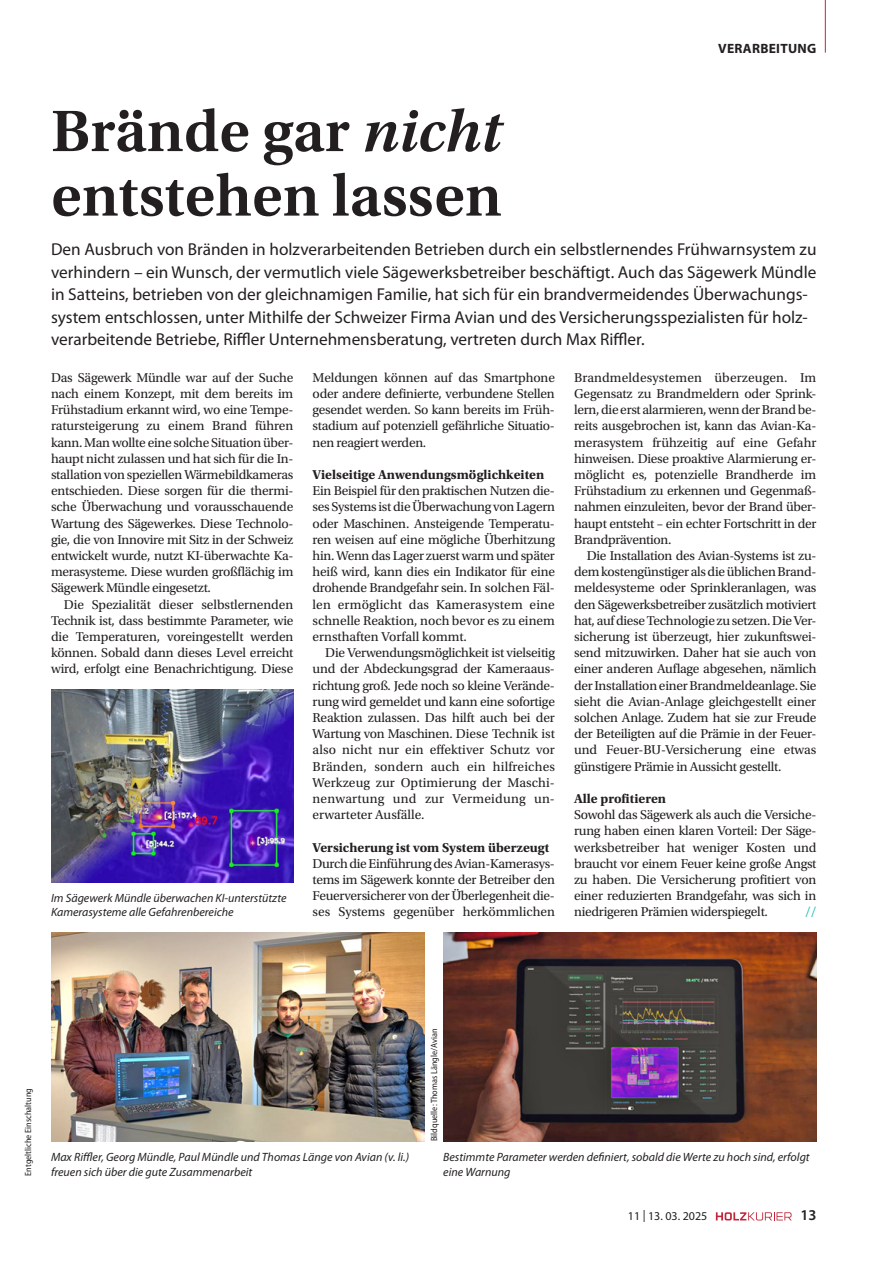
<style>
.page{position:relative;width:893px;height:1263px;background:#fff}
.page>*{position:absolute;margin:0;border:0;box-sizing:border-box;transform-origin:0 0}
.t1{font:600 61.5px/64.5px "Utopia Std";color:#231f20}
.t2{font:17.25px/22.5px "Myriad Pro";color:#231f20}
.t3{font:600 15px "Myriad Pro";color:#231f20}
.t4{font:13.5px/16.2px "Utopia Std";letter-spacing:-.02em;color:#231f20;text-align:justify}
.t5{font:700 13.5px "Utopia Std";color:#231f20}
.t6{font:700 13.5px "Myriad Pro";color:#231f20}
.t7{font:13.5px "Utopia Std";color:#00b5ac}
.t8{font:italic 12px/14.4px "Myriad Pro";color:#231f20}
.t9{font:12px "Myriad Pro";color:#231f20}
.t10{font:semi-condensed 9px "Myriad Pro";color:#231f20}
.s1{font-style:italic}
</style>
<div class="page">
<img style="left:443px;top:933px;width:373px;height:208px">
<img style="left:51px;top:932px;width:373px;height:209px">
<img style="left:51px;top:689px;width:242px;height:193px">
<svg style="left:716px;top:1212px;width:76px;height:8px"></svg>
<hr style="left:825px;top:0;width:1px;height:53px;background:#bf263a">
<p class="t6" style="left:718px;top:39px;width:18px">VERARBEITUNG</p>
<h1 class="t1" style="left:51px;top:100px;width:452px">Brände gar <span class="s1">nicht </span>entstehen lassen</h1>
<p class="t2" style="left:51px;top:238px;width:767px">Den Ausbruch von Bränden in holzverarbeitenden Betrieben durch ein selbstlernendes Frühwarnsystem zu verhindern – ein Wunsch, der vermutlich viele Sägewerksbetreiber beschäftigt. Auch das Sägewerk Mündle in Satteins, betrieben von der gleichnamigen Familie, hat sich für ein brandvermeidendes Überwachungs&shy;system entschlossen, unter Mithilfe der Schweizer Firma Avian und des Versicherungsspezialisten für holz&shy;verarbeitende Betriebe, Riffler Unternehmensberatung, vertreten durch Max Riffler.</p>
<p class="t4" style="left:51px;top:369px;width:244px">Das Sägewerk Mündle war auf der Suche nach einem Konzept, mit dem bereits im Frühstadium erkannt wird, wo eine Tempe&shy;ratursteigerung zu einem Brand führen kann. Man wollte eine solche Situation über&shy;haupt nicht zulassen und hat sich für die In&shy;stallation von speziellen Wärmebildkameras entschieden. Diese sorgen für die thermi&shy;sche Überwachung und vorausschauende Wartung des Sägewerkes. Diese Technolo&shy;gie, die von Innovire mit Sitz in der Schweiz entwickelt wurde, nutzt KI-überwachte Ka&shy;merasysteme. Diese wurden großflächig im Sägewerk Mündle eingesetzt.</p>
<p class="t4" style="left:51px;top:596px;width:244px;text-indent:13px">Die Spezialität dieser selbstlernenden Technik ist, dass bestimmte Parameter, wie die Temperaturen, voreingestellt werden können. Sobald dann dieses Level erreicht wird, erfolgt eine Benachrichtigung. Diese</p>
<p class="t4" style="left:313px;top:369px;width:244px">Meldungen können auf das Smartphone oder andere definierte, verbundene Stellen gesendet werden. So kann bereits im Früh&shy;stadium auf potenziell gefährliche Situatio&shy;nen reagiert werden.</p>
<p class="t5" style="left:313px;top:467px;width:233px">Vielseitige Anwendungsmöglichkeiten</p>
<p class="t4" style="left:313px;top:483px;width:244px">Ein Beispiel für den praktischen Nutzen die&shy;ses Systems ist die Überwachung von Lagern oder Maschinen. Ansteigende Temperatu&shy;ren weisen auf eine mögliche Überhitzung hin. Wenn das Lager zuerst warm und später heiß wird, kann dies ein Indikator für eine drohende Brandgefahr sein. In solchen Fäl&shy;len ermöglicht das Kamerasystem eine schnelle Reaktion, noch bevor es zu einem ernsthaften Vorfall kommt.</p>
<p class="t4" style="left:313px;top:645px;width:244px;text-indent:13px">Die Verwendungsmöglichkeit ist vielseitig und der Abdeckungsgrad der Kameraaus&shy;richtung groß. Jede noch so kleine Verände&shy;rung wird gemeldet und kann eine sofortige Reaktion zulassen. Das hilft auch bei der Wartung von Maschinen. Diese Technik ist also nicht nur ein effektiver Schutz vor Bränden, sondern auch ein hilfreiches Werkzeug zur Optimierung der Maschi&shy;nenwartung und zur Vermeidung un&shy;erwarteter Ausfälle.</p>
<p class="t5" style="left:313px;top:839px;width:238px">Versicherung ist vom System überzeugt</p>
<p class="t4" style="left:313px;top:855px;width:244px">Durch die Einführung des Avian-Kamerasys&shy;tems im Sägewerk konnte der Betreiber den Feuerversicherer von der Überlegenheit die&shy;ses Systems gegenüber herkömmlichen</p>
<p class="t4" style="left:574px;top:369px;width:244px">Brandmeldesystemen überzeugen. Im Gegensatz zu Brandmeldern oder Sprink&shy;lern, die erst alarmieren, wenn der Brand be&shy;reits ausgebrochen ist, kann das Avian-Ka&shy;merasystem frühzeitig auf eine Gefahr hinweisen. Diese proaktive Alarmierung er&shy;möglicht es, potenzielle Brandherde im Frühstadium zu erkennen und Gegenmaß&shy;nahmen einzuleiten, bevor der Brand über&shy;haupt entsteht – ein echter Fortschritt in der Brandprävention.</p>
<p class="t4" style="left:574px;top:548px;width:244px;text-indent:13px">Die Installation des Avian-Systems ist zu&shy;dem kostengünstiger als die üblichen Brand&shy;meldesysteme oder Sprinkleranlagen, was den Sägewerksbetreiber zusätzlich motiviert hat, auf diese Technologie zu setzen. Die Ver&shy;sicherung ist überzeugt, hier zukunftswei&shy;send mitzuwirken. Daher hat sie auch von einer anderen Auflage abgesehen, nämlich der Installation einer Brandmeldeanlage. Sie sieht die Avian-Anlage gleichgestellt einer solchen Anlage. Zudem hat sie zur Freude der Beteiligten auf die Prämie in der Feuer&shy;und Feuer-BU-Versicherung eine etwas günstigere Prämie in Aussicht gestellt.</p>
<p class="t5" style="left:574px;top:791px;width:94px">Alle profitieren</p>
<p class="t4" style="left:574px;top:807px;width:244px">Sowohl das Sägewerk als auch die Versiche&shy;rung haben einen klaren Vorteil: Der Säge&shy;werksbetreiber hat weniger Kosten und braucht vor einem Feuer keine große Angst zu haben. Die Versicherung pro fitiert von einer reduzierten Brandgefahr, was sich in niedrigeren Prämien widerspiegelt.</p>
<p class="t8" style="left:51px;top:891px;width:237px">Im Sägewerk Mündle überwachen KI-unterstützte<br>Kamerasysteme alle Gefahrenbereiche</p>
<p class="t7" style="left:805px;top:905px;width:13px">//</p>
<p class="t10" style="left:23px;top:1175px;width:89px;rotate:-90deg">Entgeltliche Einschaltung</p>
<p class="t8" style="left:51px;top:1150px;width:360px">Max Riffler, Georg Mündle, Paul Mündle und Thomas Länge von Avian (v. li.) freuen sich über die gute Zusammenarbeit</p>
<p class="t10" style="left:429px;top:1141px;width:114px;rotate:-90deg">Bildquelle: Thomas Längle/Avian</p>
<p class="t8" style="left:443px;top:1150px;width:368px">Bestimmte Parameter werden definiert, sobald die Werte zu hoch sind, erfolgt</p>
<p class="t8" style="left:443px;top:1165px;width:69px">eine Warnung</p>
<p class="t9" style="left:628px;top:1210px;width:81px">11 | 13. 03. 2025</p>
<p class="t3" style="left:800px;top:1207px;width:18px">13</p>
</div>
